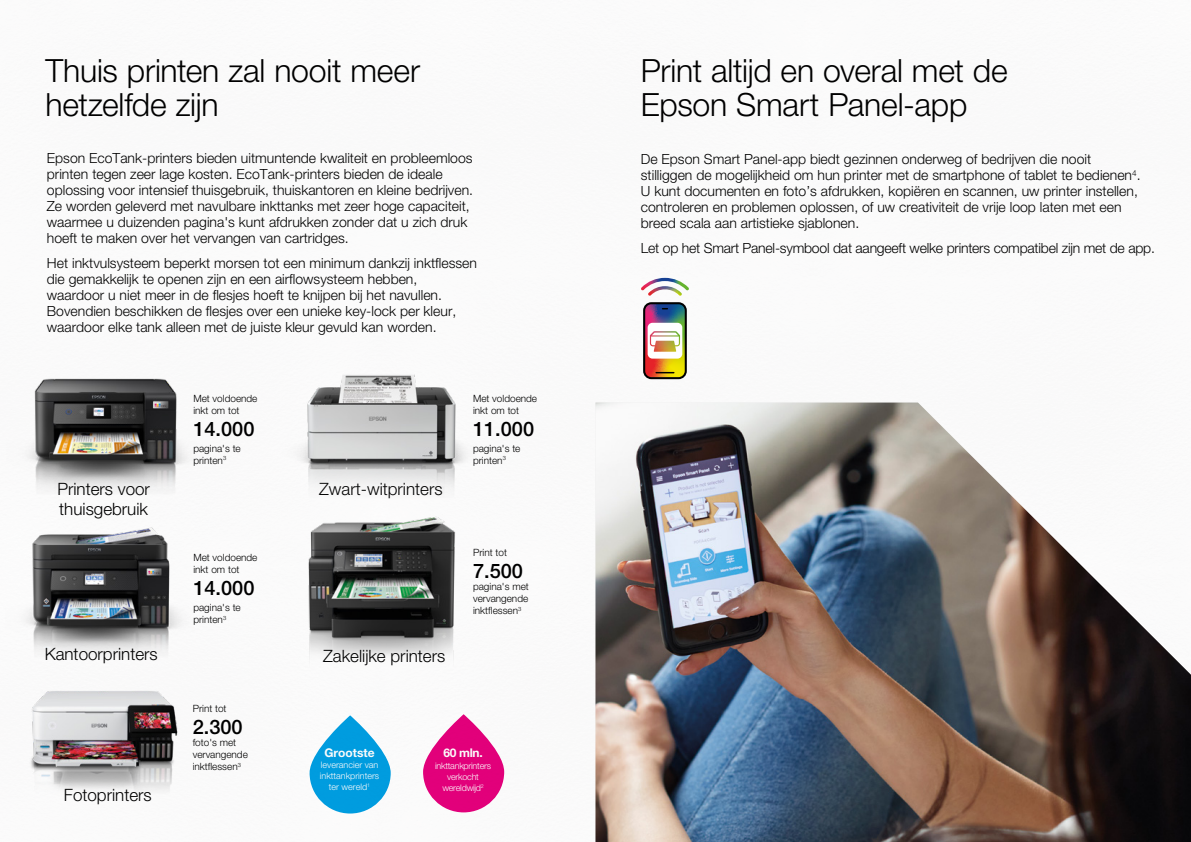
<style>
.page{position:relative;width:1191px;height:842px;background:#fff}
.page>*{position:absolute;margin:0;border:0;box-sizing:border-box;transform-origin:0 0}
.t1{font:300 32px/34px "Helvetica Neue LT";letter-spacing:-.005em;color:#000}
.INTRO{font:500 20px "Helvetica Neue LT";color:#000}
.t2{font:300 17px/20px "Helvetica Neue LT";color:#000}
.INTRO-2{font:300 14px/16px "Helvetica Neue LT";color:#000}
.t3{font:700 12px "Helvetica Neue LT";color:#fff}
.INTRO-3{font:300 10px/12px "Helvetica Neue LT";color:#000}
.t4{font:300 9px/11px "Helvetica Neue LT";color:#fff;text-align:center}
.t5{font:300 9px/11px "Helvetica Neue LT";letter-spacing:-.025em;color:#fff;text-align:center}
</style>
<div class="page">
<svg style="left:309px;top:715px;width:82px;height:98px;fill:#009cdf"></svg>
<svg style="left:423px;top:714px;width:81px;height:98px;fill:#e2007b"></svg>
<img style="left:308px;top:516px;width:148px;height:144px">
<img style="left:25px;top:378px;width:165px;height:116px">
<img style="left:24px;top:527px;width:160px;height:130px">
<img style="left:30px;top:690px;width:148px;height:103px">
<img style="left:295px;top:374px;width:174px;height:121px">
<img style="left:595px;top:403px;width:596px;height:439px">
<svg style="left:641px;top:278px;width:48px;height:18px"></svg>
<img style="left:643px;top:302px;width:44px;height:77px">
<h1 class="t1" style="left:45px;top:53px;width:376px">Thuis printen zal nooit meer hetzelfde zijn</h1>
<h1 class="t1" style="left:641px;top:53px;width:368px">Print altijd en overal met de<br>Epson Smart Panel-app</h1>
<p class="INTRO-2" style="left:47px;top:150px;width:428px">Epson EcoTank-printers bieden uitmuntende kwaliteit en probleemloos printen tegen zeer lage kosten. EcoTank-printers bieden de ideale oplossing voor intensief thuisgebruik, thuiskantoren en kleine bedrijven.<br>Ze worden geleverd met navulbare inkttanks met zeer hoge capaciteit, waarmee u duizenden pagina's kunt afdrukken zonder dat u zich druk hoeft te maken over het vervangen van cartridges.</p>
<p class="INTRO-2" style="left:47px;top:255px;width:431px">Het inktvulsysteem beperkt morsen tot een minimum dankzij inktflessen die gemakkelijk te openen zijn en een airflowsysteem hebben, waardoor u niet meer in de flesjes hoeft te knijpen bij het navullen.<br>Bovendien beschikken de flesjes over een unieke key-lock per kleur, waardoor elke tank alleen met de juiste kleur gevuld kan worden.</p>
<h2 class="t2" style="left:57px;top:479px;width:94px">Printers voor thuisgebruik</h2>
<h2 class="t2" style="left:45px;top:643px;width:115px">Kantoorprinters</h2>
<h2 class="t2" style="left:64px;top:784px;width:89px">Fotoprinters</h2>
<p class="INTRO-3" style="left:193px;top:392px;width:66px">Met voldoende inkt om tot</p>
<p class="INTRO" style="left:193px;top:417px;width:63px">14.000</p>
<p class="INTRO-3" style="left:193px;top:442px;width:49px">pagina's te printen<sup>3</sup></p>
<p class="INTRO-3" style="left:193px;top:551px;width:66px">Met voldoende inkt om tot</p>
<p class="INTRO" style="left:193px;top:576px;width:63px">14.000</p>
<p class="INTRO-3" style="left:193px;top:601px;width:49px">pagina's te printen<sup>3</sup></p>
<p class="INTRO-3" style="left:193px;top:703px;width:35px">Print tot</p>
<p class="INTRO" style="left:193px;top:715px;width:52px">2.300</p>
<p class="INTRO-3" style="left:193px;top:737px;width:57px">foto's met vervangende inktflessen<sup>3</sup></p>
<h2 class="t2" style="left:319px;top:479px;width:125px">Zwart-witprinters</h2>
<h2 class="t2" style="left:323px;top:645px;width:124px">Zakelijke printers</h2>
<p class="INTRO-3" style="left:473px;top:392px;width:66px">Met voldoende inkt om tot</p>
<p class="INTRO" style="left:473px;top:417px;width:63px">11.000</p>
<p class="INTRO-3" style="left:473px;top:442px;width:49px">pagina's te printen<sup>3</sup></p>
<p class="INTRO-3" style="left:473px;top:547px;width:35px">Print tot</p>
<p class="INTRO" style="left:473px;top:559px;width:52px">7.500</p>
<p class="INTRO-3" style="left:473px;top:581px;width:57px;text-align:justify">pagina's met vervangende inktflessen<sup>3</sup></p>
<p class="t3" style="left:324px;top:745px;width:52px">Grootste</p>
<p class="t4" style="left:320px;top:759px;width:61px">leverancier van inkttankprinters ter wereld<sup>1</sup></p>
<p class="t3" style="left:443px;top:745px;width:41px">60 mln.</p>
<p class="t5" style="left:435px;top:760px;width:57px">inkttankprinters verkocht wereldwijd<sup>2</sup></p>
<p class="INTRO-2" style="left:641px;top:151px;width:501px">De Epson Smart Panel-app biedt gezinnen onderweg of bedrijven die nooit stilliggen de mogelijkheid om hun printer met de smartphone of tablet te bedienen<sup>4</sup>.<br>U kunt documenten en foto’s afdrukken, kopiëren en scannen, uw printer instellen, controleren en problemen oplossen, of uw creativiteit de vrije loop laten met een breed scala aan artistieke sjablonen.</p>
<p class="INTRO-2" style="left:641px;top:239px;width:515px">Let op het Smart Panel-symbool dat aangeeft welke printers compatibel zijn met de app.</p>
</div>
